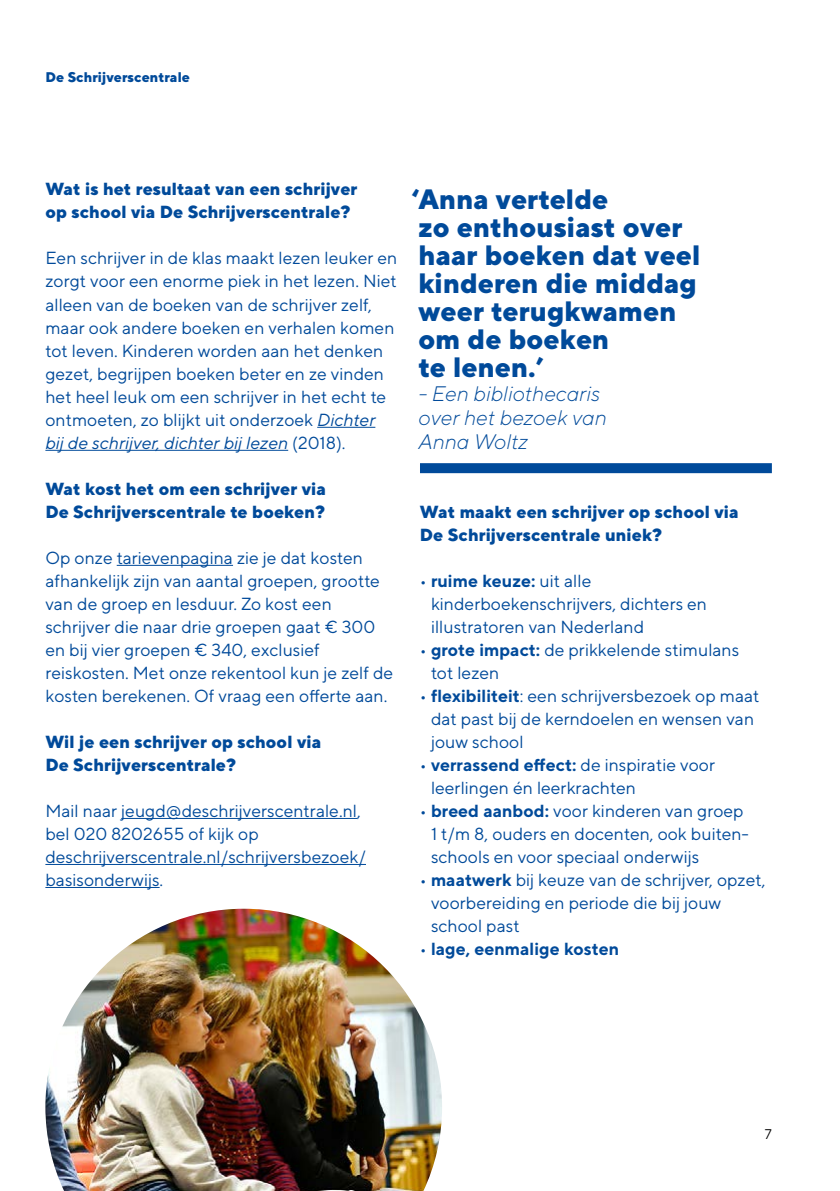
<style>
.page{position:relative;width:840px;height:1191px;background:#fff}
.page>*{position:absolute;margin:0;border:0;box-sizing:border-box;transform-origin:0 0}
.t1{font:800 28px/28px "TT Norms";color:#004a9a}
.t2{font:italic 300 21px/24px "TT Norms";color:#004a9a}
.t3{font:17.6px/23px "TT Norms";color:#004a9a}
.t4{font:800 17.6px/23px "TT Norms";color:#004a9a}
.t5{font:700 17.6px "TT Norms";color:#004a9a}
.t6{font:800 14px "TT Norms";color:#004a9a}
.t7{font:14px "TT Norms";color:#000}
.s1{font-style:italic}
.s2{font-weight:700}
.s3{font-weight:400}
</style>
<div class="page">
<hr style="left:317px;top:427px;width:58px;height:1px;background:#004a9a">
<hr style="left:45px;top:450px;width:243px;height:1px;background:#004a9a">
<hr style="left:117px;top:565px;width:116px;height:1px;background:#004a9a">
<hr style="left:121px;top:818px;width:236px;height:1px;background:#004a9a">
<hr style="left:45px;top:864px;width:321px;height:1px;background:#004a9a">
<hr style="left:45px;top:887px;width:114px;height:1px;background:#004a9a">
<div style="left:420px;top:463px;width:351px;height:10px;background:#004a9a"></div>
<img style="left:45px;top:908px;width:397px;height:283px">
<p class="t6" style="left:45px;top:68px;width:146px">De Schrijverscentrale</p>
<p class="t4" style="left:45px;top:177px;width:313px">Wat is het resultaat van een schrijver op school via De Schrijverscentrale?</p>
<p class="t3" style="left:45px;top:246px;width:353px">Een schrijver in de klas maakt lezen leuker en zorgt voor een enorme piek in het lezen. Niet alleen van de boeken van de schrijver zelf, maar ook andere boeken en verhalen komen tot leven. Kinderen worden aan het denken gezet, begrijpen boeken beter en ze vinden het heel leuk om een schrijver in het echt te ontmoeten, zo blijkt uit onderzoek <span class="s1">Dichter bij de schrijver, dichter bij lezen</span> (2018).</p>
<p class="t4" style="left:45px;top:476px;width:282px">Wat kost het om een schrijver via<br>De Schrijverscentrale te boeken?</p>
<p class="t3" style="left:45px;top:545px;width:349px">Op onze tarievenpagina zie je dat kosten afhankelijk zijn van aantal groepen, grootte van de groep en lesduur. Zo kost een schrijver die naar drie groepen gaat € 300 en bij vier groepen € 340, exclusief reiskosten. Met onze rekentool kun je zelf de kosten berekenen. Of vraag een offerte aan.</p>
<p class="t4" style="left:45px;top:729px;width:277px">Wil je een schrijver op school via<br>De Schrijverscentrale?</p>
<p class="t3" style="left:45px;top:798px;width:322px">Mail naar jeugd@deschrijverscentrale.nl, bel 020 8202655 of kijk op deschrijverscentrale.nl/schrijversbezoek/ basisonderwijs.</p>
<h1 class="t1" style="left:411px;top:184px;width:290px">‘Anna vertelde<br>zo enthousiast over haar boeken dat veel kinderen die middag weer terugkwamen om de boeken<br>te lenen.’</h1>
<p class="t2" style="left:418px;top:381px;width:190px">- Een bibliothecaris over het bezoek van<br>Anna Woltz</p>
<p class="t4" style="left:420px;top:499px;width:320px">Wat maakt een schrijver op school via<br>De Schrijverscentrale uniek?</p>
<p class="t3" style="left:431px;top:568px;width:277px;text-indent:-11px">• <span class="s2">ruime keuze:</span> uit alle kinderboekenschrijvers, dichters en illustratoren van Nederland</p>
<p class="t3" style="left:431px;top:637px;width:309px;text-indent:-11px">• <span class="s2">grote impact:</span> de prikkelende stimulans tot lezen</p>
<p class="t3" style="left:431px;top:683px;width:330px;text-indent:-11px">• <span class="s2">flexibiliteit</span>: een schrijversbezoek op maat dat past bij de kerndoelen en wensen van jouw school</p>
<p class="t3" style="left:431px;top:752px;width:285px;text-indent:-11px">• <span class="s2">verrassend effect:</span> de inspiratie voor leerlingen én leerkrachten</p>
<p class="t3" style="left:431px;top:798px;width:319px;text-indent:-11px">• <span class="s2">breed aanbod:</span> voor kinderen van groep<br>1 t/m 8, ouders en docenten, ook buiten‑ schools en voor speciaal onderwijs</p>
<p class="t3" style="left:431px;top:867px;width:336px;text-indent:-11px">• <span class="s2">maatwerk</span> bij keuze van de schrijver, opzet, voorbereiding en periode die bij jouw school past</p>
<p class="t5" style="left:420px;top:937px;width:200px"><span class="s3">•</span> lage, eenmalige kosten</p>
<p class="t7" style="left:764px;top:1125px;width:8px">7</p>
</div>
